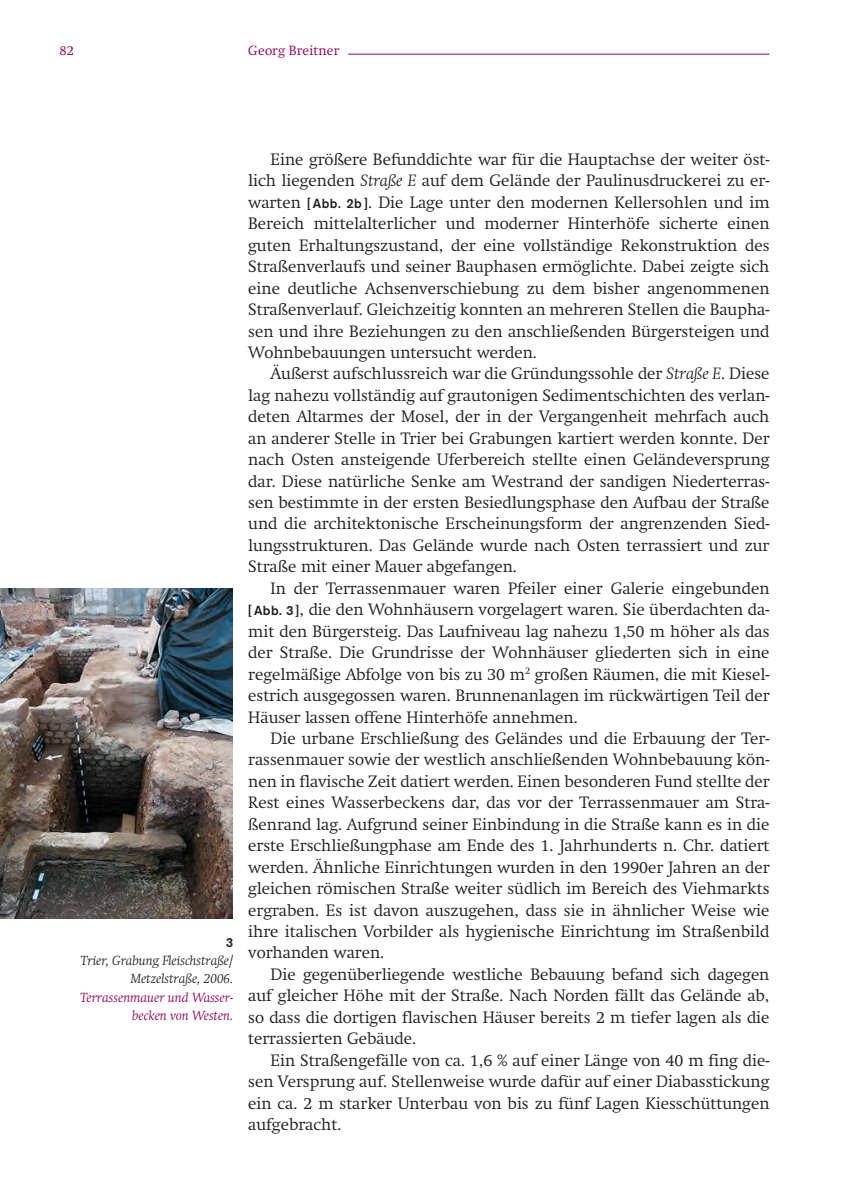
<style>
.page{position:relative;width:844px;height:1191px;background:#fff}
.page>*{position:absolute;margin:0;border:0;box-sizing:border-box;transform-origin:0 0}
.t1{font:300 16.28px/21.3px "Swift";color:#231f20;text-align:justify}
.t2{font:italic 300 13.12px/18.4px "Swift";color:#231f20;text-align:right}
.t3{font:italic 300 13.12px/18.4px "Swift";color:#950058;text-align:right}
.t4{font:300 13.12px "Swift";letter-spacing:.015em;color:#950058}
.t5{font:500 13.12px "Akzidenz Grotesk Std";color:#231f20}
.s1{font-style:italic}
.s2{font-family:"Akzidenz Grotesk Std";font-weight:500;font-size:13.12px}
</style>
<div class="page">
<hr style="left:348px;top:54px;width:421px;height:1px;background:#950058">
<img style="left:0;top:588px;width:233px;height:330px">
<p class="t4" style="left:60px;top:42px;width:16px">82</p>
<p class="t4" style="left:248px;top:42px;width:92px">Georg Breitner</p>
<p class="t5" style="left:226px;top:934px;width:9px">3</p>
<p class="t2" style="left:81px;top:951px;width:154px">Trier, Grabung Fleischstraße/<br>Metzelstraße, 2006.</p>
<p class="t3" style="left:80px;top:988px;width:154px">Terrassenmauer und Wasser&shy;becken von Westen.</p>
<p class="t1" style="left:248px;top:149px;width:522px;text-indent:22px">Eine größere Befunddichte war für die Hauptachse der weiter öst&shy;lich liegenden <span class="s1">Straße E</span> auf dem Gelände der Paulinusdruckerei zu er&shy;warten <span class="s2">[ Abb. 2b ]</span>. Die Lage unter den modernen Kellersohlen und im Bereich mittelalterlicher und moderner Hinterhöfe sicherte einen guten Erhaltungszustand, der eine vollständige Rekonstruktion des Straßenverlaufs und seiner Bauphasen ermöglichte. Dabei zeigte sich eine deutliche Achsenverschiebung zu dem bisher angenommenen Straßenverlauf. Gleichzeitig konnten an mehreren Stellen die Baupha&shy;sen und ihre Beziehungen zu den anschließenden Bürgersteigen und Wohnbebauungen untersucht werden.</p>
<p class="t1" style="left:248px;top:363px;width:522px;text-indent:22px">Äußerst aufschlussreich war die Gründungssohle der <span class="s1">Straße E</span>. Diese lag nahezu vollständig auf grautonigen Sedimentschichten des verlan&shy;deten Altarmes der Mosel, der in der Vergangenheit mehrfach auch an anderer Stelle in Trier bei Grabungen kartiert werden konnte. Der nach Osten ansteigende Uferbereich stellte einen Geländeversprung dar. Diese natürliche Senke am Westrand der sandigen Niederterras&shy;sen bestimmte in der ersten Besiedlungsphase den Aufbau der Straße und die architektonische Erscheinungsform der angrenzenden Sied&shy;lungsstrukturen. Das Gelände wurde nach Osten terrassiert und zur Straße mit einer Mauer abgefangen.</p>
<p class="t1" style="left:248px;top:577px;width:522px;text-indent:22px">In der Terrassenmauer waren Pfeiler einer Galerie eingebunden <span class="s2">[ Abb. 3 ]</span>, die den Wohnhäusern vorgelagert waren. Sie überdachten da&shy;mit den Bürgersteig. Das Laufniveau lag nahezu 1,50 m höher als das der Straße. Die Grundrisse der Wohnhäuser gliederten sich in eine regelmäßige Abfolge von bis zu 30 m<sup>2</sup> großen Räumen, die mit Kiesel&shy;estrich ausgegossen waren. Brunnenanlagen im rückwärtigen Teil der Häuser lassen offene Hinterhöfe annehmen.</p>
<p class="t1" style="left:248px;top:728px;width:522px;text-indent:22px">Die urbane Erschließung des Geländes und die Erbauung der Ter&shy;rassenmauer sowie der westlich anschließenden Wohnbebauung kön&shy;nen in flavische Zeit datiert werden. Einen besonderen Fund stellte der Rest eines Wasserbeckens dar, das vor der Terrassenmauer am Stra&shy;ßenrand lag. Aufgrund seiner Einbindung in die Straße kann es in die erste Erschließungphase am Ende des 1. Jahrhunderts n. Chr. datiert werden. Ähnliche Einrichtungen wurden in den 1990er Jahren an der gleichen römischen Straße weiter südlich im Bereich des Viehmarkts ergraben. Es ist davon auszugehen, dass sie in ähnlicher Weise wie ihre italischen Vorbilder als hygienische Einrichtung im Straßenbild vorhanden waren.</p>
<p class="t1" style="left:248px;top:963px;width:522px;text-indent:22px">Die gegenüberliegende westliche Bebauung befand sich dagegen auf gleicher Höhe mit der Straße. Nach Norden fällt das Gelände ab, so dass die dortigen flavischen Häuser bereits 2 m tiefer lagen als die terrassierten Gebäude.</p>
<p class="t1" style="left:248px;top:1049px;width:522px;text-indent:22px">Ein Straßengefälle von ca. 1,6 % auf einer Länge von 40 m fing die&shy;sen Versprung auf. Stellenweise wurde dafür auf einer Diabasstickung ein ca. 2 m starker Unterbau von bis zu fünf Lagen Kiesschüttungen aufgebracht.</p>
</div>
